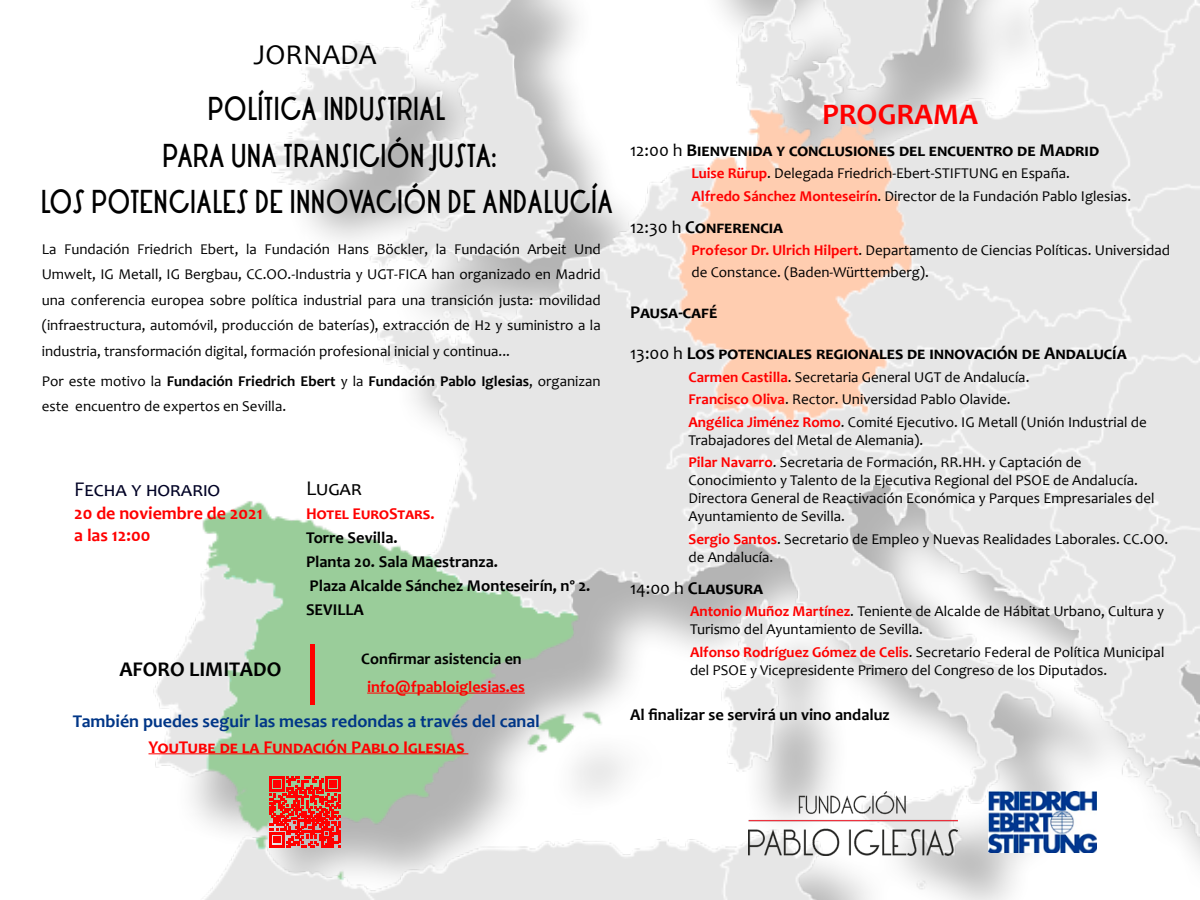
<style>
.page{position:relative;width:1200px;height:900px;background:#fff}
.page>*{position:absolute;margin:0;border:0;box-sizing:border-box;transform-origin:0 0}
.t1{font:700 30px "Candara";color:#f00}
.t2{font:28.8px "Candara";color:#000}
.t3{font:700 26.25px/46.2px "LRT Oksana";letter-spacing:.05em;color:#000;text-align:center;scale:.8 1}
.t4{font:21px "Candara";color:#000225}
.t5{font:700 21px "Candara";color:#000}
.t6{font:21px "Candara";color:#000}
.t7{font:700 18px "Candara";color:#000}
.t8{font:700 18px/22.5px "Candara";color:#f00}
.t9{font:700 18px "Candara";color:#003687}
.t10{font:700 16.5px/24px "Candara";color:#000}
.t11{font:700 16.5px "Candara";letter-spacing:.075em;color:#f00}
.t12{font:700 16.05px "Candara";color:#f00}
.t13{font:700 16.05px "Candara";color:#000}
.t14{font:15px/25.5px "Candara";color:#000}
.s1{font-weight:700}
.s2{font-weight:400}
.s3{font-weight:700;color:#f00}
</style>
<div class="page">
<img style="left:148px;top:0;width:1052px;height:900px">
<hr style="left:311px;top:644px;width:4px;height:32px;background:#f00">
<hr style="left:311px;top:672px;width:4px;height:32px;background:#f00">
<hr style="left:367px;top:693px;width:158px;height:1px;background:#f00">
<hr style="left:149px;top:754px;width:319px;height:1px;background:#f00">
<svg style="left:270px;top:777px;width:70px;height:70px;background:#e43e35"></svg>
<img style="left:989px;top:791px;width:108px;height:62px">
<img style="left:748px;top:792px;width:210px;height:63px">
<h2 class="t2" style="left:254px;top:37px;width:124px">JORNADA</h2>
<h3 class="t3" style="left:41px;top:87px;width:716px">POLÍTICA INDUSTRIAL<br>PARA UNA TRANSICIÓN JUSTA:<br>LOS POTENCIALES DE INNOVACIÓN DE ANDALUCÍA</h3>
<p class="t14" style="left:42px;top:236px;width:561px;text-align:justify">La Fundación Friedrich Ebert, la Fundación Hans Böckler, la Fundación Arbeit Und Umwelt, IG Metall, IG Bergbau, CC.OO.-Industria y UGT-FICA han organizado en Madrid una conferencia europea sobre política industrial para una transición justa: movilidad (infraestructura, automóvil, producción de baterías), extracción de H2 y suministro a la industria, transformación digital, formación profesional inicial y continua...</p>
<p class="t14" style="left:42px;top:368px;width:561px">Por este motivo la <span class="s1">Fundación Friedrich Ebert</span> y la <span class="s1">Fundación Pablo Iglesias</span>, organizan este encuentro de expertos en Sevilla.</p>
<h3 class="t4" style="left:74px;top:476px;width:148px">Fecha y horario</h3>
<p class="t8" style="left:74px;top:501px;width:190px">20 de noviembre de 2021 a las 12:00</p>
<h3 class="t5" style="left:119px;top:656px;width:164px">AFORO LIMITADO</h3>
<h3 class="t6" style="left:306px;top:475px;width:57px">Lugar</h3>
<p class="t11" style="left:306px;top:504px;width:130px">Hotel EuroStars.</p>
<p class="t10" style="left:306px;top:526px;width:286px">Torre Sevilla.<br>Planta 20. Sala Maestranza.<br>Plaza Alcalde Sánchez Monteseirín, nº 2.<br>SEVILLA</p>
<p class="t13" style="left:361px;top:648px;width:162px">Confirmar asistencia en</p>
<p class="t12" style="left:367px;top:677px;width:159px">info@fpabloiglesias.es</p>
<p class="t9" style="left:73px;top:710px;width:468px">También puedes seguir las mesas redondas a través del canal</p>
<p class="t8" style="left:148px;top:735px;width:318px">YouTube de la Fundación Pablo Iglesias</p>
<h1 class="t1" style="left:822px;top:95px;width:157px">PROGRAMA</h1>
<p class="t7" style="left:630px;top:139px;width:471px"><span class="s2">12:00 h</span> Bienvenida y conclusiones del encuentro de Madrid</p>
<p class="t14" style="left:692px;top:162px;width:441px;line-height:22.5px"><span class="s3">Luise Rürup</span>. Delegada Friedrich-Ebert-STIFTUNG en España.<br><span class="s3">Alfredo Sánchez Monteseirín</span>. Director de la Fundación Pablo Iglesias.</p>
<p class="t7" style="left:630px;top:216px;width:154px"><span class="s2">12:30 h</span> Conferencia</p>
<p class="t14" style="left:692px;top:240px;width:480px;line-height:21.6px"><span class="s3">Profesor Dr. Ulrich Hilpert</span>. Departamento de Ciencias Políticas. Universidad de Constance. (Baden-Württemberg).</p>
<p class="t7" style="left:630px;top:301px;width:89px">Pausa-café</p>
<p class="t7" style="left:630px;top:342px;width:497px"><span class="s2">13:00 h</span> Los potenciales regionales de innovación de Andalucía</p>
<p class="t14" style="left:688px;top:365px;width:460px;line-height:22.5px"><span class="s3">Carmen Castilla</span>. Secretaria General UGT de Andalucía.<br><span class="s3">Francisco Oliva</span>. Rector. Universidad Pablo Olavide.<br><span class="s3">Angélica Jiménez Romo</span>. Comité Ejecutivo. IG Metall (Unión Industrial de</p>
<p class="t14" style="left:688px;top:428px;width:395px;line-height:22.5px">Trabajadores del Metal de Alemania).<br><span class="s3">Pilar Navarro</span>. Secretaria de Formación, RR.HH. y Captación de</p>
<p class="t14" style="left:688px;top:471px;width:468px;line-height:18px">Conocimiento y Talento de la Ejecutiva Regional del PSOE de Andalucía.<br>Directora General de Reactivación Económica y Parques Empresariales del<br>Ayuntamiento de Sevilla.</p>
<p class="t14" style="left:688px;top:530px;width:481px;line-height:18px"><span class="s3">Sergio Santos</span>. Secretario de Empleo y Nuevas Realidades Laborales. CC.OO. de Andalucía.</p>
<p class="t7" style="left:630px;top:577px;width:134px"><span class="s2">14:00 h</span> Clausura</p>
<p class="t14" style="left:690px;top:602px;width:476px;line-height:18px"><span class="s3">Antonio Muñoz Martínez</span>. Teniente de Alcalde de Hábitat Urbano, Cultura y<br>Turismo del Ayuntamiento de Sevilla.</p>
<p class="t14" style="left:690px;top:643px;width:476px;line-height:18px"><span class="s3">Alfonso Rodríguez Gómez de Celis</span>. Secretario Federal de Política Municipal del PSOE y Vicepresidente Primero del Congreso de los Diputados.</p>
<p class="t10" style="left:630px;top:703px;width:261px">Al finalizar se servirá un vino andaluz</p>
</div>
